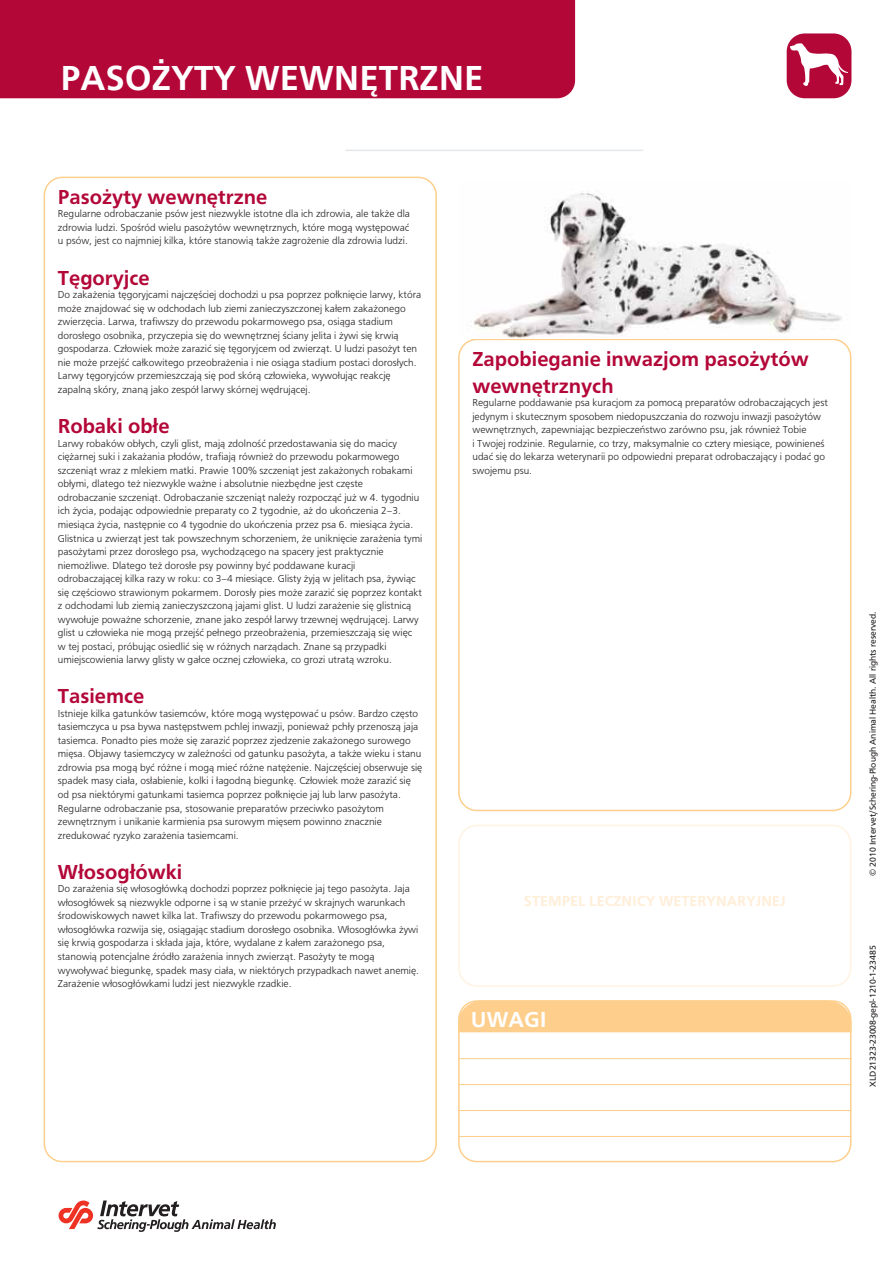
<style>
.page{position:relative;width:894px;height:1264px;background:#fff}
.page>*{position:absolute;margin:0;border:0;box-sizing:border-box;transform-origin:0 0}
.t1{font:700 36px "F015";color:#fff}
.t2{font:700 22.5px "F015";color:#fff}
.t3{font:700 21px/27.2px "F015";color:#b30738}
.t4{font:700 15px "F015";color:#ffeed8}
.t5{font:10.5px/13.5px "F015 Lig Ce";color:#231f20}
.t6{font:9px "F015";color:#231f20}
</style>
<div class="page">
<div style="left:44px;top:177px;width:393px;height:985px;border:2px solid #fecf8c;border-radius:18px"></div>
<div style="left:458px;top:339px;width:393px;height:472px;border:2px solid #fecf8c;border-radius:18px"></div>
<img style="left:470px;top:193px;width:372px;height:145px">
<div style="left:0;top:0;width:575px;height:98px;background:#b30738"></div>
<svg style="left:59px;top:1200px;width:217px;height:32px"></svg>
<div style="left:787px;top:33px;width:64px;height:65px;background:#b30738;border-radius:18px"></div>
<svg style="left:790px;top:43px;width:58px;height:43px"></svg>
<div style="left:458px;top:1000px;width:393px;height:162px;border:2px solid #fecf8c;border-radius:18px"></div>
<hr style="left:458px;top:1058px;width:393px;height:1px;background:#fecf8c">
<div style="left:458px;top:1000px;width:393px;height:32px;background:#fecf8c"></div>
<hr style="left:458px;top:1084px;width:393px;height:1px;background:#fecf8c">
<hr style="left:458px;top:1110px;width:393px;height:1px;background:#fecf8c">
<hr style="left:458px;top:1136px;width:393px;height:1px;background:#fecf8c">
<div style="left:458px;top:825px;width:393px;height:162px;border:2px solid #fff3e2;border-radius:18px"></div>
<hr style="left:345px;top:150px;width:298px;height:1px;background:#e4e8ea">
<h1 class="t1" style="left:61px;top:56px;width:424px">PASOŻYTY WEWNĘTRZNE</h1>
<h3 class="t3" style="left:58px;top:183px;width:211px">Pasożyty wewnętrzne</h3>
<p class="t5" style="left:58px;top:207px;width:354px;text-align:justify">Regularne odrobaczanie psów jest niezwykle istotne dla ich zdrowia, ale także dla zdrowia ludzi. Spośród wielu pasożytów wewnętrznych, które mogą występować u psów, jest co najmniej kilka, które stanowią także zagrożenie dla zdrowia ludzi.</p>
<h3 class="t3" style="left:58px;top:264px;width:93px">Tęgoryjce</h3>
<p class="t5" style="left:58px;top:288px;width:365px">Do zakażenia tęgoryjcami najczęściej dochodzi u psa poprzez połknięcie larwy, która może znajdować się w odchodach lub ziemi zanieczyszczonej kałem zakażonego zwierzęcia. Larwa, trafiwszy do przewodu pokarmowego psa, osiąga stadium dorosłego osobnika, przyczepia się do wewnętrznej ściany jelita i żywi się krwią gospodarza. Człowiek może zarazić się tęgoryjcem od zwierząt. U ludzi pasożyt ten nie może przejść całkowitego przeobrażenia i nie osiąga stadium postaci dorosłych.<br>Larwy tęgoryjców przemieszczają się pod skórą człowieka, wywołując reakcję zapalną skóry, znaną jako zespół larwy skórnej wędrującej.</p>
<h3 class="t3" style="left:58px;top:412px;width:113px">Robaki obłe</h3>
<p class="t5" style="left:58px;top:437px;width:366px">Larwy robaków obłych, czyli glist, mają zdolność przedostawania się do macicy ciężarnej suki i zakażania płodów, trafiają również do przewodu pokarmowego szczeniąt wraz z mlekiem matki. Prawie 100% szczeniąt jest zakażonych robakami obłymi, dlatego też niezwykle ważne i absolutnie niezbędne jest częste odrobaczanie szczeniąt. Odrobaczanie szczeniąt należy rozpocząć już w 4. tygodniu ich życia, podając odpowiednie preparaty co 2 tygodnie, aż do ukończenia 2–3. miesiąca życia, następnie co 4 tygodnie do ukończenia przez psa 6. miesiąca życia.<br>Glistnica u zwierząt jest tak powszechnym schorzeniem, że uniknięcie zarażenia tymi pasożytami przez dorosłego psa, wychodzącego na spacery jest praktycznie niemożliwe. Dlatego też dorosłe psy powinny być poddawane kuracji odrobaczającej kilka razy w roku: co 3–4 miesiące. Glisty żyją w jelitach psa, żywiąc się częściowo strawionym pokarmem. Dorosły pies może zarazić się poprzez kontakt z odchodami lub ziemią zanieczyszczoną jajami glist. U ludzi zarażenie się glistnicą wywołuje poważne schorzenie, znane jako zespół larwy trzewnej wędrującej. Larwy glist u człowieka nie mogą przejść pełnego przeobrażenia, przemieszczają się więc w tej postaci, próbując osiedlić się w różnych narządach. Znane są przypadki umiejscowienia larwy glisty w gałce ocznej człowieka, co grozi utratą wzroku.</p>
<h3 class="t3" style="left:58px;top:682px;width:88px">Tasiemce</h3>
<p class="t5" style="left:58px;top:707px;width:366px">Istnieje kilka gatunków tasiemców, które mogą występować u psów. Bardzo często tasiemczyca u psa bywa następstwem pchlej inwazji, ponieważ pchły przenoszą jaja tasiemca. Ponadto pies może się zarazić poprzez zjedzenie zakażonego surowego mięsa. Objawy tasiemczycy w zależności od gatunku pasożyta, a także wieku i stanu zdrowia psa mogą być różne i mogą mieć różne natężenie. Najczęściej obserwuje się spadek masy ciała, osłabienie, kolki i łagodną biegunkę. Człowiek może zarazić się od psa niektórymi gatunkami tasiemca poprzez połknięcie jaj lub larw pasożyta.<br>Regularne odrobaczanie psa, stosowanie preparatów przeciwko pasożytom zewnętrznym i unikanie karmienia psa surowym mięsem powinno znacznie zredukować ryzyko zarażenia tasiemcami.</p>
<h3 class="t3" style="left:58px;top:858px;width:126px">Włosogłówki</h3>
<p class="t5" style="left:58px;top:882px;width:363px">Do zarażenia się włosogłówką dochodzi poprzez połknięcie jaj tego pasożyta. Jaja włosogłówek są niezwykle odporne i są w stanie przeżyć w skrajnych warunkach środowiskowych nawet kilka lat. Trafiwszy do przewodu pokarmowego psa, włosogłówka rozwija się, osiągając stadium dorosłego osobnika. Włosogłówka żywi się krwią gospodarza i składa jaja, które, wydalane z kałem zarażonego psa, stanowią potencjalne źródło zarażenia innych zwierząt. Pasożyty te mogą wywoływać biegunkę, spadek masy ciała, w niektórych przypadkach nawet anemię.<br>Zarażenie włosogłówkami ludzi jest niezwykle rzadkie.</p>
<h3 class="t3" style="left:472px;top:345px;width:338px">Zapobieganie inwazjom pasożytów wewnętrznych</h3>
<p class="t5" style="left:472px;top:396px;width:357px">Regularne poddawanie psa kuracjom za pomocą preparatów odrobaczających jest jedynym i skutecznym sposobem niedopuszczania do rozwoju inwazji pasożytów wewnętrznych, zapewniając bezpieczeństwo zarówno psu, jak również Tobie<br>i Twojej rodzinie. Regularnie, co trzy, maksymalnie co cztery miesiące, powinieneś udać się do lekarza weterynarii po odpowiedni preparat odrobaczający i podać go swojemu psu.</p>
<h3 class="t4" style="left:524px;top:892px;width:263px">STEMPEL LECZNICY WETERYNARYJNEJ</h3>
<h2 class="t2" style="left:471px;top:1006px;width:77px">UWAGI</h2>
<p class="t6" style="left:868px;top:876px;width:266px;rotate:-90deg">© 2010 Intervet/Schering-Plough Animal Health. All rights reserved.</p>
<p class="t6" style="left:868px;top:1086px;width:143px;rotate:-90deg">XLD21323-23008-gepl-1210-1-23485</p>
</div>
